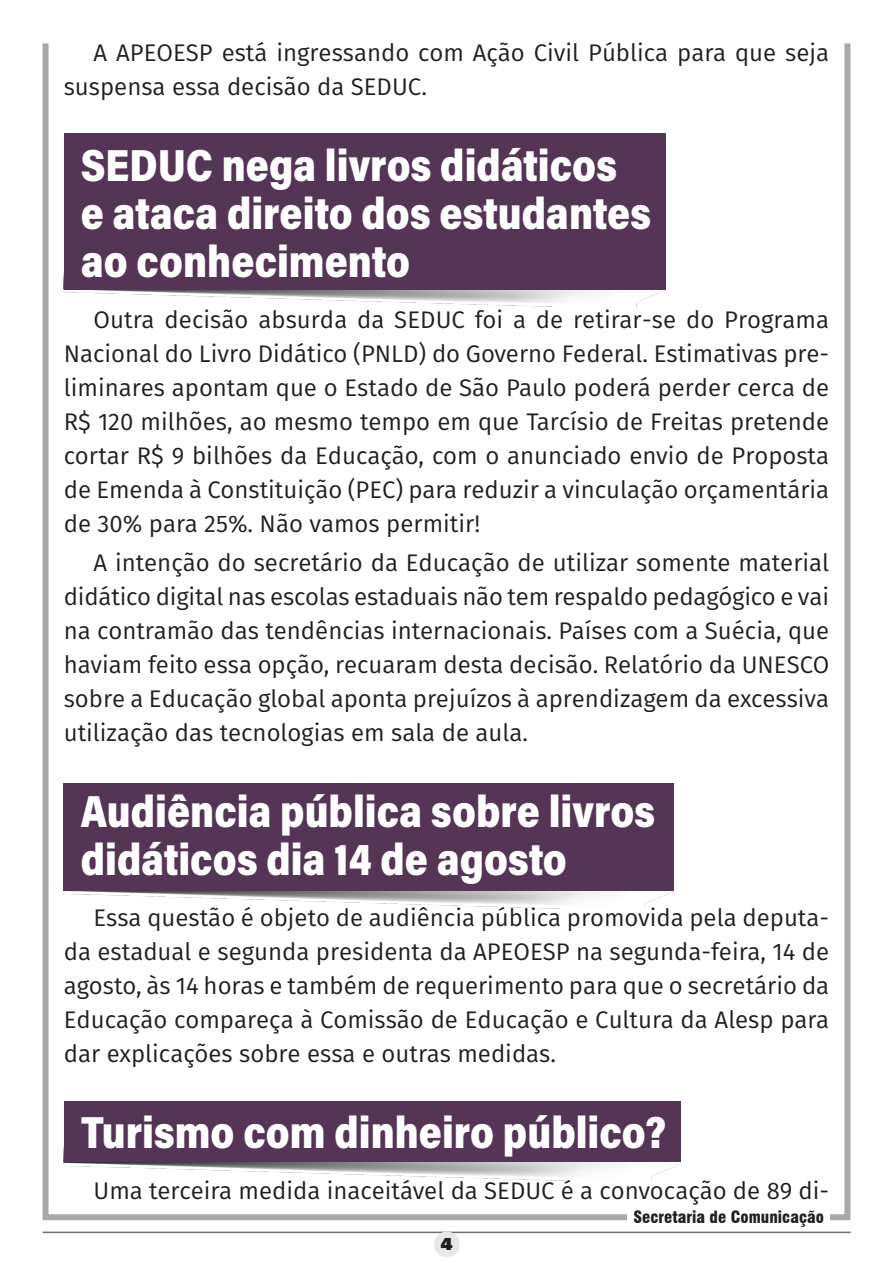
<style>
.page{position:relative;width:893px;height:1263px;background:#fff}
.page>*{position:absolute;margin:0;border:0;box-sizing:border-box;transform-origin:0 0}
.Subtítulo_2{font:900 45px/47.5px "Acumin Pro Semi Cond";color:#fff;scale:.9 1}
.Corpo_do_texto{font:24px/34px "Fira Sans";color:#231f20;text-align:justify}
.t1{font:700 18px "U001 DOT Ultr";color:#231f20}
.t2{font:900 condensed 16.5px "Swiss 721 BT";color:#231f20}
</style>
<div class="page">
<div style="left:43px;top:40px;width:807px;height:1180px;border:6px solid #a8a9ad"></div>
<hr style="left:43px;top:1231px;width:808px;height:2px;background:#6c6d70">
<div style="left:434px;top:1231px;width:26px;height:26px;background:#e6e7e9;border-radius:50%"></div>
<div style="left:628px;top:1209px;width:202px;height:18px;background:#fff"></div>
<img style="left:64px;top:1162px;width:616px;height:18px">
<div style="left:64px;top:1101px;width:616px;height:61px;background:#543555"></div>
<img style="left:64px;top:891px;width:609px;height:18px">
<div style="left:64px;top:783px;width:610px;height:108px;background:#543555"></div>
<img style="left:64px;top:289px;width:600px;height:18px">
<div style="left:64px;top:133px;width:601px;height:156px;background:#543555"></div>
<p class="Corpo_do_texto" style="left:64px;top:35px;width:767px;text-indent:30px">A APEOESP está ingressando com Ação Civil Pública para que seja suspensa essa decisão da SEDUC.</p>
<p class="Subtítulo_2" style="left:81px;top:140px;width:635px">SEDUC nega livros didáticos e ataca direito dos estudantes ao conhecimento</p>
<p class="Corpo_do_texto" style="left:64px;top:302px;width:767px;text-indent:30px">Outra decisão absurda da SEDUC foi a de retirar-se do Programa Nacional do Livro Didático (PNLD) do Governo Federal. Estimativas pre&shy;liminares apontam que o Estado de São Paulo poderá perder cerca de R$ 120 milhões, ao mesmo tempo em que Tarcísio de Freitas pretende cortar R$ 9 bilhões da Educação, com o anunciado envio de Proposta de Emenda à Constituição (PEC) para reduzir a vinculação orçamentária de 30% para 25%. Não vamos permitir!</p>
<p class="Corpo_do_texto" style="left:64px;top:545px;width:767px;text-indent:30px">A intenção do secretário da Educação de utilizar somente material didático digital nas escolas estaduais não tem respaldo pedagógico e vai na contramão das tendências internacionais. Países com a Suécia, que haviam feito essa opção, recuaram desta decisão. Relatório da UNESCO sobre a Educação global aponta prejuízos à aprendizagem da excessiva utilização das tecnologias em sala de aula.</p>
<p class="Subtítulo_2" style="left:81px;top:785px;width:640px">Audiência pública sobre livros didáticos dia 14 de agosto</p>
<p class="Corpo_do_texto" style="left:64px;top:900px;width:767px;text-indent:30px">Essa questão é objeto de audiência pública promovida pela deputa&shy;da estadual e segunda presidenta da APEOESP na segunda-feira, 14 de agosto, às 14 horas e também de requerimento para que o secretário da Educação compareça à Comissão de Educação e Cultura da Alesp para dar explicações sobre essa e outras medidas.</p>
<p class="Subtítulo_2" style="left:81px;top:1106px;width:652px">Turismo com dinheiro público?</p>
<p class="Corpo_do_texto" style="left:94px;top:1173px;width:737px">Uma terceira medida inaceitável da SEDUC é a convocação de 89 di-</p>
<p class="t1" style="left:441px;top:1233px;width:13px">4</p>
<p class="t2" style="left:633px;top:1207px;width:192px">Secretaria de Comunicação</p>
</div>
